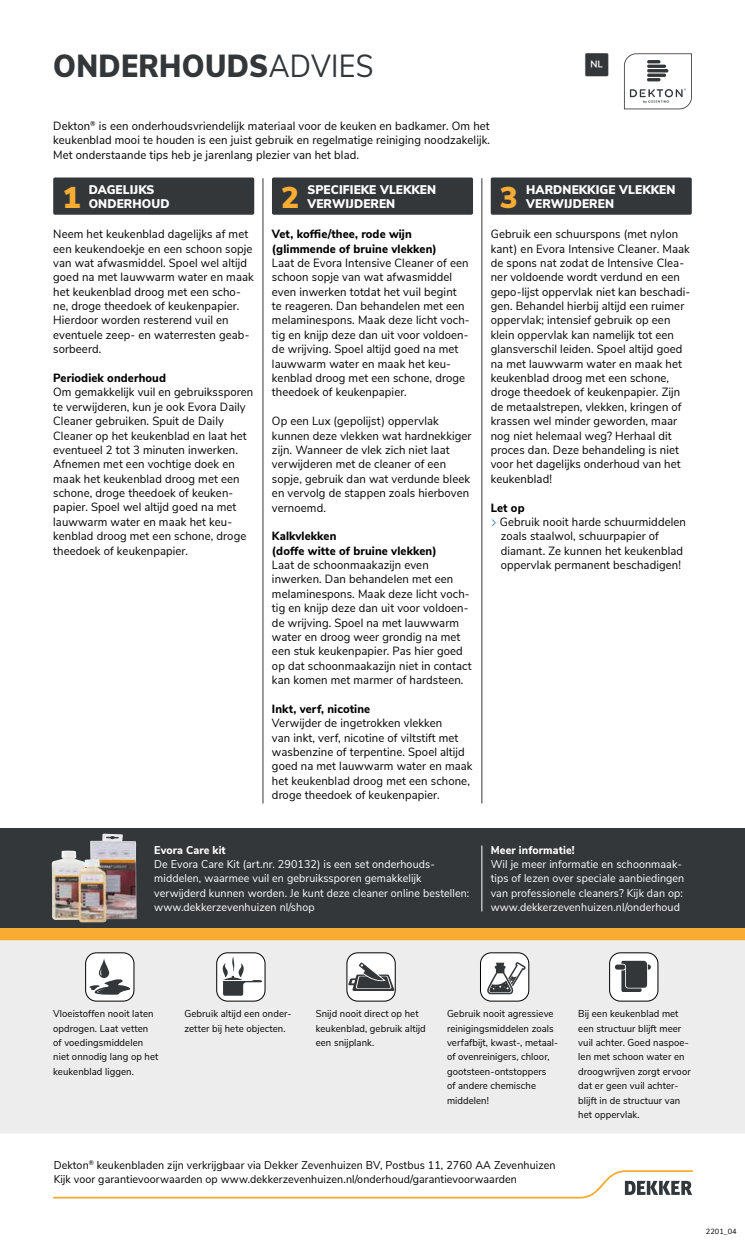
<style>
.page{position:relative;width:745px;height:1241px;background:#fff}
.page>*{position:absolute;margin:0;border:0;box-sizing:border-box;transform-origin:0 0}
.t1{font:900 31.88px "Nunito Sans";letter-spacing:.01em;color:#34373a;scale:.9 1}
.t2{font:900 30px "Nunito Sans";color:#f8ac33}
.t3{font:900 12.5px/13.8px "Nunito Sans";letter-spacing:.01em;color:#fff;scale:.95 1}
.t4{font:11.88px/14.4px "Nunito Sans";letter-spacing:.01em;color:#000;scale:.95 1}
.t5{font:800 11.88px/14.4px "Nunito Sans";letter-spacing:.01em;color:#000;scale:.95 1}
.t6{font:11.25px/14.4px "Nunito Sans";letter-spacing:.01em;color:#fff;scale:.95 1}
.t7{font:11.25px/14.4px "Nunito Sans";letter-spacing:.01em;color:#000;scale:.95 1}
.t8{font:800 11.25px "Nunito Sans";letter-spacing:.01em;color:#fff;scale:.95 1}
.t9{font:10px/14.4px "Nunito Sans";letter-spacing:.01em;color:#000;scale:.95 1}
.t10{font:7.5px "Nunito Sans";color:#000}
.s1{font-weight:400}
</style>
<div class="page">
<div style="left:53px;top:177px;width:201px;height:38px;background:#34373a;border-radius:2px"></div>
<div style="left:272px;top:177px;width:200px;height:38px;background:#34373a;border-radius:2px"></div>
<div style="left:490px;top:177px;width:201px;height:38px;background:#34373a;border-radius:2px"></div>
<svg style="left:52px;top:1170px;width:641px;height:29px"></svg>
<div style="left:0;top:828px;width:744px;height:99px;background:#34373a"></div>
<div style="left:0;top:927px;width:744px;height:13px;background:#f8ac33"></div>
<hr style="left:481px;top:845px;width:1px;height:66px;background:#fff">
<hr style="left:481px;top:178px;width:1px;height:625px;background:#34373a">
<hr style="left:262px;top:178px;width:1px;height:625px;background:#34373a">
<div style="left:0;top:940px;width:744px;height:193px;background:#ededed"></div>
<div style="left:86px;top:952px;width:48px;height:48px;background:#fff;border-radius:11px"></div>
<div style="left:85px;top:952px;width:49px;height:49px;border:1px solid #000;border-radius:11px"></div>
<svg style="left:85px;top:957px;width:49px;height:37px"></svg>
<div style="left:346px;top:952px;width:49px;height:48px;background:#fff;border-radius:11px"></div>
<div style="left:346px;top:952px;width:49px;height:49px;border:1px solid #000;border-radius:11px"></div>
<svg style="left:348px;top:962px;width:46px;height:28px"></svg>
<div style="left:216px;top:952px;width:49px;height:48px;background:#fff;border-radius:11px"></div>
<div style="left:216px;top:952px;width:49px;height:49px;border:1px solid #000;border-radius:11px"></div>
<svg style="left:222px;top:956px;width:40px;height:39px"></svg>
<div style="left:609px;top:952px;width:48px;height:48px;background:#fff;border-radius:11px"></div>
<div style="left:609px;top:952px;width:48px;height:49px;border:1px solid #000;border-radius:11px"></div>
<div style="left:614px;top:964px;width:10px;height:5px;background:#34373a;border-radius:2px"></div>
<svg style="left:620px;top:960px;width:30px;height:31px"></svg>
<div style="left:480px;top:952px;width:48px;height:48px;background:#fff;border-radius:11px"></div>
<div style="left:480px;top:952px;width:48px;height:49px;border:1px solid #000;border-radius:11px"></div>
<svg style="left:487px;top:962px;width:38px;height:32px"></svg>
<img style="left:83px;top:833px;width:21px;height:29px">
<h1 class="t1" style="left:53px;top:42px;width:357px">ONDERHOUDS<span class="s1">ADVIES</span></h1>
<p class="t4" style="left:53px;top:118px;width:461px;text-align:justify">Dekton<sup>®</sup> is een onderhoudsvriendelijk materiaal voor de keuken en badkamer. Om het keukenblad mooi te houden is een juist gebruik en regelmatige reiniging noodzakelijk.<br>Met onderstaande tips heb je jarenlang plezier van het blad.</p>
<p class="t3" style="left:89px;top:183px;width:87px">DAGELIJKS<br>ONDERHOUD</p>
<p class="t3" style="left:307px;top:183px;width:137px">SPECIFIEKE VLEKKEN<br>VERWIJDEREN</p>
<p class="t3" style="left:526px;top:183px;width:158px">HARDNEKKIGE VLEKKEN<br>VERWIJDEREN</p>
<h2 class="t2" style="left:62px;top:175px;width:20px">1</h2>
<h2 class="t2" style="left:281px;top:175px;width:20px">2</h2>
<h2 class="t2" style="left:499px;top:175px;width:19px">3</h2>
<p class="t4" style="left:53px;top:226px;width:212px">Neem het keukenblad dagelijks af met een keukendoekje en een schoon sopje van wat afwasmiddel. Spoel wel altijd goed na met lauwwarm water en maak het keukenblad droog met een scho&shy;ne, droge theedoek of keukenpapier.<br>Hierdoor worden resterend vuil en eventuele zeep- en waterresten geab&shy;sorbeerd.</p>
<p class="t5" style="left:53px;top:370px;width:120px">Periodiek onderhoud</p>
<p class="t4" style="left:53px;top:384px;width:212px">Om gemakkelijk vuil en gebruikssporen te verwijderen, kun je ook Evora Daily Cleaner gebruiken. Spuit de Daily Cleaner op het keukenblad en laat het eventueel 2 tot 3 minuten inwerken.<br>Afnemen met een vochtige doek en maak het keukenblad droog met een schone, droge theedoek of keuken&shy;papier. Spoel wel altijd goed na met lauwwarm water en maak het keu&shy;kenblad droog met een schone, droge theedoek of keukenpapier.</p>
<p class="t5" style="left:272px;top:226px;width:175px">Vet, koffie/thee, rode wijn (glimmende of bruine vlekken)</p>
<p class="t4" style="left:272px;top:255px;width:209px">Laat de Evora Intensive Cleaner of een schoon sopje van wat afwasmiddel even inwerken totdat het vuil begint<br>te reageren. Dan behandelen met een melaminespons. Maak deze licht voch&shy;tig en knijp deze dan uit voor voldoen&shy;de wrijving. Spoel altijd goed na met lauwwarm water en maak het keu&shy;kenblad droog met een schone, droge theedoek of keukenpapier.</p>
<p class="t4" style="left:272px;top:413px;width:211px">Op een Lux (gepolijst) oppervlak kunnen deze vlekken wat hardnekkiger zijn. Wanneer de vlek zich niet laat verwijderen met de cleaner of een sopje, gebruik dan wat verdunde bleek en vervolg de stappen zoals hierboven vernoemd.</p>
<p class="t5" style="left:272px;top:528px;width:175px">Kalkvlekken<br>(doffe witte of bruine vlekken)</p>
<p class="t4" style="left:272px;top:557px;width:211px">Laat de schoonmaakazijn even inwerken. Dan behandelen met een melaminespons. Maak deze licht voch&shy;tig en knijp deze dan uit voor voldoen&shy;de wrijving. Spoel na met lauwwarm water en droog weer grondig na met een stuk keukenpapier. Pas hier goed op dat schoonmaakazijn niet in contact kan komen met marmer of hardsteen.</p>
<p class="t5" style="left:272px;top:700px;width:105px">Inkt, verf, nicotine</p>
<p class="t4" style="left:272px;top:715px;width:212px">Verwijder de ingetrokken vlekken<br>van inkt, verf, nicotine of viltstift met wasbenzine of terpentine. Spoel altijd goed na met lauwwarm water en maak het keukenblad droog met een schone, droge theedoek of keukenpapier.</p>
<p class="t8" style="left:154px;top:841px;width:77px">Evora Care kit</p>
<p class="t6" style="left:154px;top:856px;width:333px">De Evora Care Kit (art.nr. 290132) is een set onderhouds&shy;middelen, waarmee vuil en gebruikssporen gemakkelijk verwijderd kunnen worden. Je kunt deze cleaner online bestellen: www.dekkerzevenhuizen nl/shop</p>
<p class="t4" style="left:490px;top:226px;width:211px">Gebruik een schuurspons (met nylon kant) en Evora Intensive Cleaner. Maak de spons nat zodat de Intensive Clea&shy;ner voldoende wordt verdund en een gepo-lijst oppervlak niet kan beschadi&shy;gen. Behandel hierbij altijd een ruimer oppervlak; intensief gebruik op een klein oppervlak kan namelijk tot een glansverschil leiden. Spoel altijd goed na met lauwwarm water en maak het keukenblad droog met een schone, droge theedoek of keukenpapier. Zijn de metaalstrepen, vlekken, kringen of krassen wel minder geworden, maar nog niet helemaal weg? Herhaal dit proces dan. Deze behandeling is niet voor het dagelijks onderhoud van het keukenblad!</p>
<p class="t5" style="left:490px;top:499px;width:37px">Let op</p>
<p class="t4" style="left:499px;top:513px;width:197px">Gebruik nooit harde schuurmiddelen zoals staalwol, schuurpapier of diamant. Ze kunnen het keukenblad oppervlak permanent beschadigen!</p>
<p class="t8" style="left:490px;top:841px;width:90px">Meer informatie!</p>
<p class="t6" style="left:490px;top:856px;width:205px">Wil je meer informatie en schoonmaak&shy;tips of lezen over speciale aanbiedingen van professionele cleaners? Kijk dan op: www.dekkerzevenhuizen.nl/onderhoud</p>
<p class="t9" style="left:53px;top:1005px;width:112px">Vloeistoffen nooit laten opdrogen. Laat vetten of voedingsmiddelen niet onnodig lang op het keukenblad liggen.</p>
<p class="t9" style="left:184px;top:1005px;width:114px">Gebruik altijd een onder&shy;zetter bij hete objecten.</p>
<p class="t9" style="left:315px;top:1005px;width:117px">Snijd nooit direct op het keukenblad, gebruik altijd een snijplank.</p>
<p class="t9" style="left:446px;top:1005px;width:119px">Gebruik nooit agressieve reinigingsmiddelen zoals verfafbijt, kwast-, metaal&shy;of ovenreinigers, chloor, gootsteen-ontstoppers<br>of andere chemische middelen!</p>
<p class="t7" style="left:54px;top:1156px;width:529px">Dekton<sup>®</sup> keukenbladen zijn verkrijgbaar via Dekker Zevenhuizen BV, Postbus 11, 2760 AA Zevenhuizen<br>Kijk voor garantievoorwaarden op www.dekkerzevenhuizen.nl/onderhoud/garantievoorwaarden</p>
<p class="t9" style="left:578px;top:1005px;width:120px">Bij een keukenblad met een structuur blijft meer vuil achter. Goed naspoe&shy;len met schoon water en droogwrijven zorgt ervoor dat er geen vuil achter&shy;blijft in de structuur van het oppervlak.</p>
<p class="t10" style="left:705px;top:1225px;width:32px">2201_04</p>
</div>
